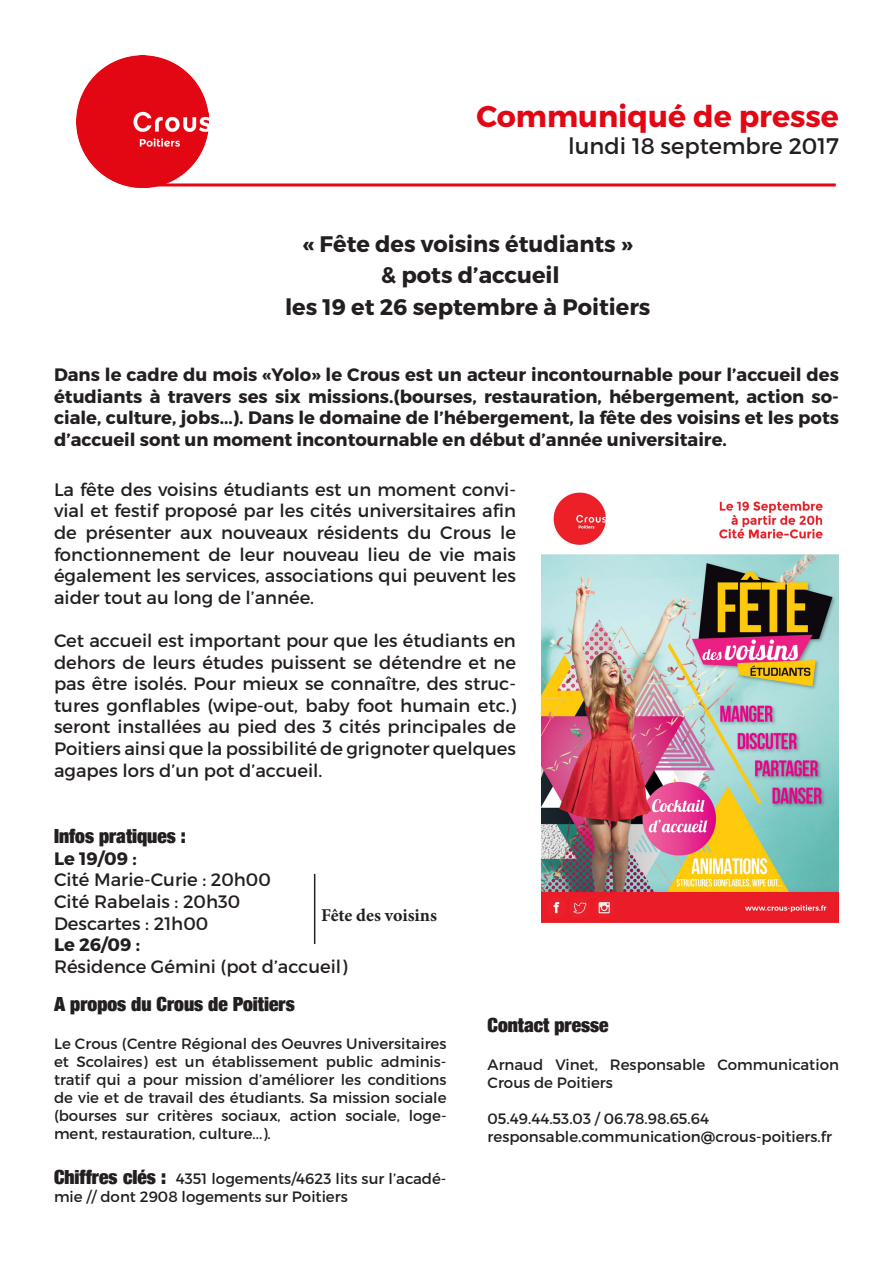
<style>
.page{position:relative;width:893px;height:1263px;background:#fff}
.page>*{position:absolute;margin:0;border:0;box-sizing:border-box;transform-origin:0 0}
.t1{font:700 30px "Montserrat";color:#e30613}
.t2{font:700 22.5px/31.5px "Montserrat";color:#231f20;text-align:center}
.t3{font:22.5px "Montserrat";color:#231f20}
.t4{font:900 condensed 19.5px "Helvetica Neue LT Com";color:#231f20}
.t5{font:18px/21.6px "Montserrat";color:#231f20;text-align:justify}
.t6{font:700 18px/21.6px "Montserrat";color:#231f20;text-align:justify}
.t7{font:700 18px "Minion Pro";color:#231f20}
.t8{font:15px/18px "Montserrat";color:#231f20}
.s1{font-family:"Helvetica Neue LT Com";font-weight:900;font-stretch:condensed;font-size:19.5px}
</style>
<div class="page">
<img style="left:77px;top:55px;width:131px;height:132px">
<hr style="left:153px;top:183px;width:683px;height:3px;background:#e30613">
<img style="left:542px;top:492px;width:297px;height:430px">
<hr style="left:314px;top:874px;width:1px;height:70px;background:#231f20">
<h1 class="t1" style="left:476px;top:98px;width:364px">Communiqué de presse</h1>
<p class="t3" style="left:568px;top:132px;width:272px">lundi 18 septembre 2017</p>
<p class="t2" style="left:285px;top:228px;width:367px">« Fête des voisins étudiants »<br>&amp; pots d’accueil<br>les 19 et 26 septembre à Poitiers</p>
<p class="t6" style="left:54px;top:364px;width:786px">Dans le cadre du mois «Yolo» le Crous est un acteur incontournable pour l’accueil des étudiants à travers ses six missions.(bourses, restauration, hébergement, action so&shy;ciale, culture, jobs...). Dans le domaine de l’hébergement, la fête des voisins et les pots d’accueil sont un moment incontournable en début d’année universitaire.</p>
<p class="t5" style="left:54px;top:479px;width:463px">La fête des voisins étudiants est un moment convi&shy;vial et festif proposé par les cités universitaires afin de présenter aux nouveaux résidents du Crous le fonctionnement de leur nouveau lieu de vie mais également les services, associations qui peuvent les aider tout au long de l’année.</p>
<p class="t5" style="left:54px;top:630px;width:463px">Cet accueil est important pour que les étudiants en dehors de leurs études puissent se détendre et ne pas être isolés. Pour mieux se connaître, des struc&shy;tures gonflables (wipe-out, baby foot humain etc.) seront installées au pied des 3 cités principales de Poitiers ainsi que la possibilité de grignoter quelques agapes lors d’un pot d’accueil.</p>
<p class="t4" style="left:54px;top:824px;width:133px">Infos pratiques :</p>
<p class="t6" style="left:54px;top:848px;width:84px">Le 19/09 :</p>
<p class="t5" style="left:54px;top:869px;width:218px;text-align:left">Cité Marie-Curie : 20h00<br>Cité Rabelais : 20h30<br>Descartes : 21h00</p>
<p class="t6" style="left:54px;top:934px;width:88px">Le 26/09 :</p>
<p class="t5" style="left:54px;top:956px;width:295px">Résidence Gémini (pot d’accueil)</p>
<p class="t4" style="left:54px;top:992px;width:242px">A propos du Crous de Poitiers</p>
<p class="t8" style="left:54px;top:1034px;width:394px;text-align:justify">Le Crous (Centre Régional des Oeuvres Universitaires et Scolaires) est un établissement public adminis&shy;tratif qui a pour mission d’améliorer les conditions de vie et de travail des étudiants. Sa mission sociale (bourses sur critères sociaux, action sociale, loge&shy;ment, restauration, culture...).</p>
<p class="t8" style="left:54px;top:1169px;width:394px"><span class="s1">Chiffres clés :</span> 4351 logements/4623 lits sur l’acadé&shy;mie // dont 2908 logements sur Poitiers</p>
<p class="t7" style="left:321px;top:903px;width:117px">Fête des voisins</p>
<p class="t4" style="left:488px;top:1013px;width:122px">Contact presse</p>
<p class="t8" style="left:488px;top:1056px;width:353px">Arnaud Vinet, Responsable Communication<br>Crous de Poitiers</p>
<p class="t8" style="left:488px;top:1110px;width:346px">05.49.44.53.03 / 06.78.98.65.64 responsable.communication@crous-poitiers.fr</p>
</div>
